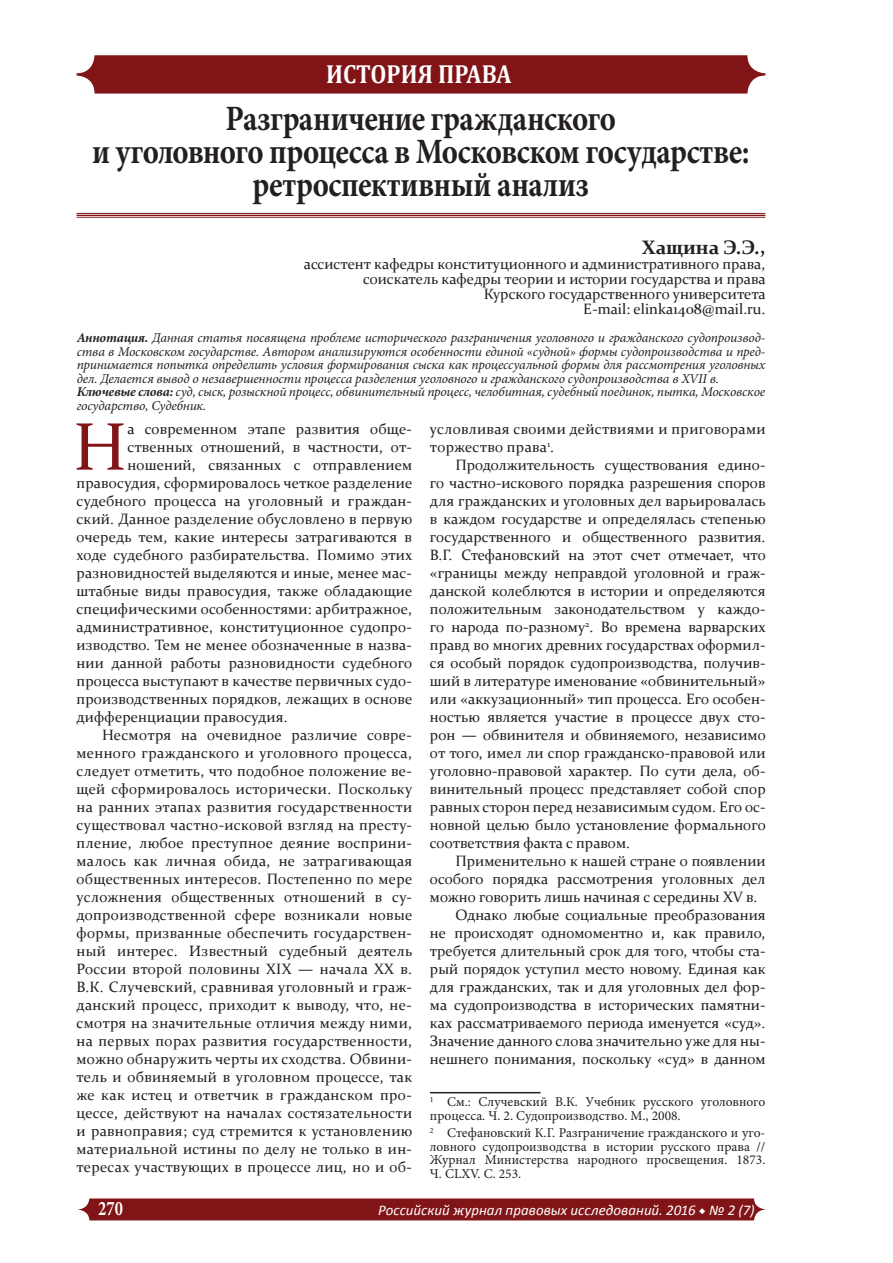
<style>
.page{position:relative;width:893px;height:1263px;background:#fff}
.page>*{position:absolute;margin:0;border:0;box-sizing:border-box;transform-origin:0 0}
.t1{font:67.65px "Constantia";color:#811416}
.Рубрика{font:700 35.7px/33px "Minion Pro";letter-spacing:-.01em;color:#231f20;text-align:center;scale:.86 1}
.t2{font:700 26.25px "Cambria";color:#fff;scale:.88 1}
.t3{font:700 20.7px "Minion Pro";color:#fff;scale:.8 1}
.t4{font:700 19.5px "Constantia";color:#231f20}
.t5{font:15px/18px "Constantia";letter-spacing:.01em;color:#231f20;text-align:justify}
.t6{font:italic 14.85px "Calibri";letter-spacing:.005em;color:#fff}
.Normal__Web__Œ___Ì_È{font:italic 13.5px/13.5px "Minion Pro";letter-spacing:-.01em;color:#231f20;text-align:justify}
.t7{font:13.5px/13.5px "Minion Pro";color:#231f20}
.s1{font-weight:700}
.s2{font-family:"Minion Pro";font-weight:700;font-style:normal}
</style>
<div class="page">
<svg style="left:77px;top:1198px;width:689px;height:22px;background:#871f22"></svg>
<div style="left:77px;top:55px;width:688px;height:39px;background:#811416;border-radius:18px"></div>
<hr style="left:77px;top:217px;width:688px;height:1px;background:#811416">
<hr style="left:77px;top:215px;width:688px;height:1px;background:#811416">
<hr style="left:77px;top:213px;width:688px;height:1px;background:#811416">
<hr style="left:430px;top:1092px;width:110px;height:1px;background:#231f20">
<h3 class="t2" style="left:326px;top:56px;width:212px">ИСТОРИЯ ПРАВА</h3>
<p class="Рубрика" style="left:92px;top:102px;width:766px">Разграничение гражданского<br>и уголовного процесса в Московском государстве: ретроспективный анализ</p>
<p class="t4" style="left:642px;top:233px;width:125px">Хащина Э.Э.,</p>
<p class="t5" style="left:304px;top:255px;width:463px;line-height:15px;text-align:right">ассистент кафедры конституционного и административного права, соискатель кафедры теории и истории государства и права<br>Курского государственного университета</p>
<p class="t5" style="left:583px;top:299px;width:184px">E-mail: elinka1408@mail.ru.</p>
<p class="Normal__Web__Œ___Ì_È" style="left:77px;top:331px;width:690px"><span class="s1">Аннотация.</span> Данная статья посвящена проблеме исторического разграничения уголовного и гражданского судопроизвод&shy;ства в Московском государстве. Автором анализируются особенности единой «судной» формы судопроизводства и пред&shy;принимается попытка определить условия формирования сыска как процессуальной формы для рассмотрения уголовных дел. Делается вывод о незавершенности процесса разделения уголовного и гражданского судопроизводства в XVII в.</p>
<p class="Normal__Web__Œ___Ì_È" style="left:77px;top:385px;width:690px"><span class="s1">Ключевые слова:</span> суд, сыск, розыскной процесс, обвинительный процесс, челобитная, судебный поединок, пытка, Московское государство, Судебник.</p>
<p class="t1" style="left:73px;top:401px;width:55px">Н</p>
<p class="t5" style="left:127px;top:419px;width:286px">а современном этапе развития обще-</p>
<p class="t5" style="left:430px;top:419px;width:337px">условливая своими действиями и приговорами торжество права<sup>1</sup>.</p>
<p class="t5" style="left:430px;top:455px;width:337px;text-indent:26px">Продолжительность существования едино&shy;го частно-искового порядка разрешения споров для гражданских и уголовных дел варьировалась в каждом государстве и определялась степенью государственного и общественного развития.<br>В.Г. Стефановский на этот счет отмечает, что «границы между неправдой уголовной и граж&shy;данской колеблются в истории и определяются положительным законодательством у каждо&shy;го народа по-разному<sup>2</sup>. Во времена варварских правд во многих древних государствах оформил&shy;ся особый порядок судопроизводства, получив&shy;ший в литературе именование «обвинительный» или «аккузационный» тип процесса. Его особен&shy;ностью является участие в процессе двух сто&shy;рон — обвинителя и обвиняемого, независимо от того, имел ли спор гражданско-правовой или уголовно-правовой характер. По сути дела, об&shy;винительный процесс представляет собой спор равных сторон перед независимым судом. Его ос&shy;новной целью было установление формального соответствия факта с правом.</p>
<p class="t5" style="left:430px;top:851px;width:337px;text-indent:26px">Применительно к нашей стране о появлении особого порядка рассмотрения уголовных дел можно говорить лишь начиная с середины XV в.</p>
<p class="t5" style="left:430px;top:905px;width:337px;text-indent:26px">Однако любые социальные преобразования не происходят одномоментно и, как правило, требуется длительный срок для того, чтобы ста&shy;рый порядок уступил место новому. Единая как для гражданских, так и для уголовных дел фор&shy;ма судопроизводства в исторических памятни&shy;ках рассматриваемого периода именуется «суд».<br>Значение данного слова значительно уже для ны&shy;нешнего понимания, поскольку «суд» в данном</p>
<p class="t7" style="left:430px;top:1095px;width:337px"><sup>1</sup> См.: Случевский В.К. Учебник русского уголовного процесса. Ч. 2. Судопроизводство. М., 2008.</p>
<p class="t7" style="left:430px;top:1126px;width:337px;text-align:justify"><sup>2</sup> Стефановский К.Г. Разграничение гражданского и уго&shy;ловного судопроизводства в истории русского права // Журнал Министерства народного просвещения. 1873.<br>Ч. CLXV. С. 253.</p>
<p class="t5" style="left:127px;top:437px;width:286px">ственных отношений, в частности, от-</p>
<p class="t5" style="left:127px;top:455px;width:286px">ношений, связанных с отправлением</p>
<p class="t5" style="left:77px;top:473px;width:337px">правосудия, сформировалось четкое разделение</p>
<p class="t5" style="left:77px;top:491px;width:337px">судебного процесса на уголовный и граждан-</p>
<p class="t5" style="left:77px;top:509px;width:337px">ский. Данное разделение обусловлено в первую</p>
<p class="t5" style="left:77px;top:527px;width:337px">очередь тем, какие интересы затрагиваются в</p>
<p class="t5" style="left:77px;top:545px;width:337px">ходе судебного разбирательства. Помимо этих</p>
<p class="t5" style="left:77px;top:563px;width:337px">разновидностей выделяются и иные, менее мас-</p>
<p class="t5" style="left:77px;top:581px;width:337px">штабные виды правосудия, также обладающие</p>
<p class="t5" style="left:77px;top:599px;width:337px">специфическими особенностями: арбитражное,</p>
<p class="t5" style="left:77px;top:617px;width:337px">административное, конституционное судопро-</p>
<p class="t5" style="left:77px;top:635px;width:337px">изводство. Тем не менее обозначенные в назва-</p>
<p class="t5" style="left:77px;top:653px;width:337px">нии данной работы разновидности судебного</p>
<p class="t5" style="left:77px;top:671px;width:337px">процесса выступают в качестве первичных судо-</p>
<p class="t5" style="left:77px;top:689px;width:337px">производственных порядков, лежащих в основе</p>
<p class="t5" style="left:77px;top:707px;width:213px">дифференциации правосудия.</p>
<p class="t5" style="left:77px;top:725px;width:337px;text-indent:26px">Несмотря на очевидное различие совре&shy;менного гражданского и уголовного процесса, следует отметить, что подобное положение ве&shy;щей сформировалось исторически. Поскольку на ранних этапах развития государственности существовал частно-исковой взгляд на престу&shy;пление, любое преступное деяние восприни&shy;малось как личная обида, не затрагивающая общественных интересов. Постепенно по мере усложнения общественных отношений в су&shy;допроизводственной сфере возникали новые формы, призванные обеспечить государствен&shy;ный интерес. Известный судебный деятель России второй половины XIX — начала XX в.<br>В.К. Случевский, сравнивая уголовный и граж&shy;данский процесс, приходит к выводу, что, не&shy;смотря на значительные отличия между ними, на первых порах развития государственности, можно обнаружить черты их сходства. Обвини&shy;тель и обвиняемый в уголовном процессе, так же как истец и ответчик в гражданском про&shy;цессе, действуют на началах состязательности и равноправия; суд стремится к установлению материальной истины по делу не только в ин&shy;тересах участвующих в процессе лиц, но и об-</p>
<h3 class="t3" style="left:98px;top:1194px;width:32px">270</h3>
<p class="t6" style="left:378px;top:1200px;width:378px">Российский журнал правовых исследований. 2016 <span class="s2">◆</span> № 2 (7)</p>
</div>
